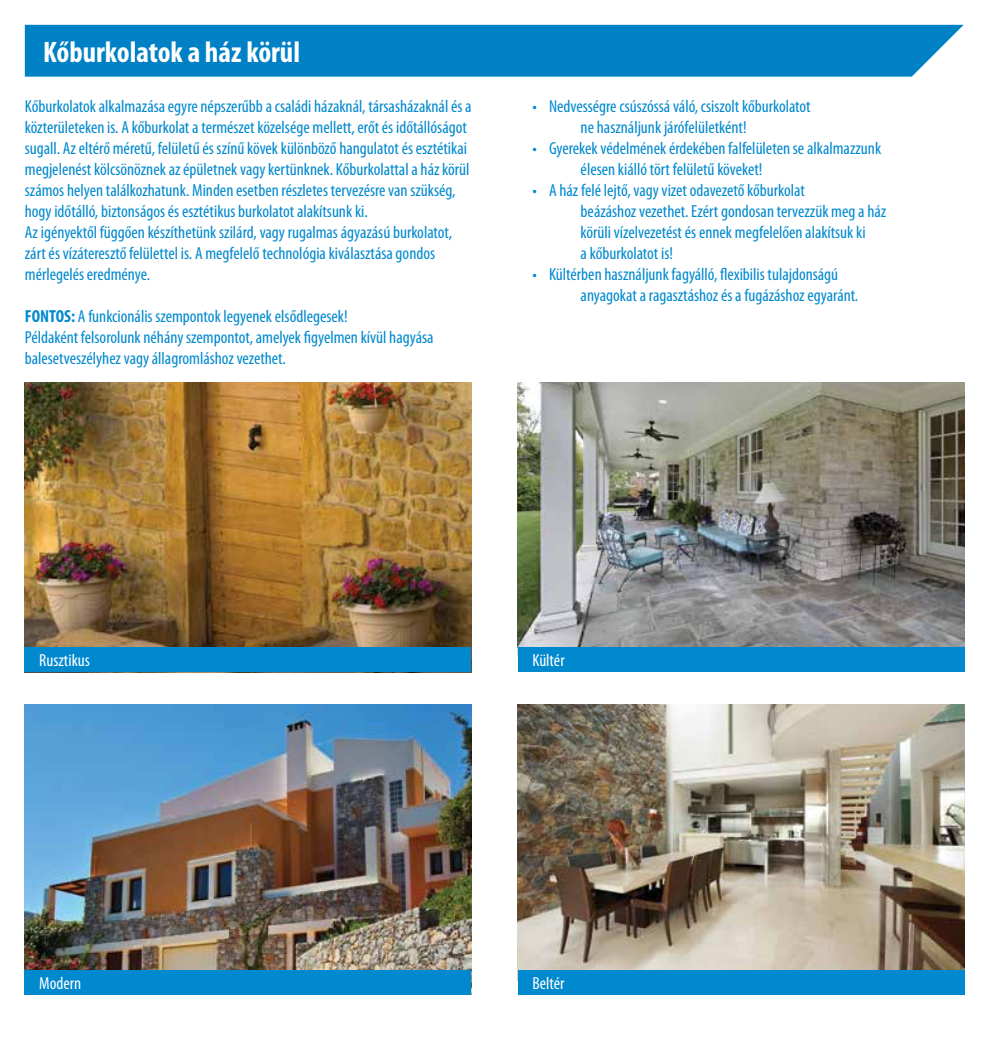
<style>
.page{position:relative;width:993px;height:1042px;background:#fff}
.page>*{position:absolute;margin:0;border:0;box-sizing:border-box;transform-origin:0 0}
.t1{font:700 condensed 29.75px "Myriad Pro";color:#fff}
.t2{font:condensed 17.5px/21px "Myriad Pro";color:#0089cf}
.t3{font:condensed 17.5px "Myriad Pro";color:#fff}
.s1{font-weight:700}
</style>
<div class="page">
<div style="left:25px;top:25px;width:938px;height:52px;background:#0081c6"></div>
<img style="left:24px;top:704px;width:447px;height:266px">
<div style="left:24px;top:970px;width:447px;height:25px;background:#0089cf"></div>
<img style="left:25px;top:382px;width:446px;height:265px">
<div style="left:24px;top:647px;width:447px;height:25px;background:#0089cf"></div>
<img style="left:517px;top:704px;width:447px;height:266px">
<div style="left:517px;top:970px;width:447px;height:25px;background:#0089cf"></div>
<img style="left:517px;top:382px;width:447px;height:265px">
<div style="left:517px;top:647px;width:447px;height:25px;background:#0089cf"></div>
<h1 class="t1" style="left:43px;top:33px;width:258px">Kőburkolatok a ház körül</h1>
<p class="t2" style="left:25px;top:96px;width:448px">Kőburkolatok alkalmazása egyre népszerűbb a családi házaknál, társasházaknál és a közterületeken is. A kőburkolat a természet közelsége mellett, erőt és időtállóságot sugall. Az eltérő méretű, felületű és színű kövek különböző hangulatot és esztétikai megjelenést kölcsönöznek az épületnek vagy kertünknek. Kőburkolattal a ház körül számos helyen találkozhatunk. Minden esetben részletes tervezésre van szükség, hogy időtálló, biztonságos és esztétikus burkolatot alakítsunk ki.<br>Az igényektől függően készíthetünk szilárd, vagy rugalmas ágyazású burkolatot, zárt és vízáteresztő felülettel is. A megfelelő technológia kiválasztása gondos mérlegelés eredménye.</p>
<p class="t2" style="left:25px;top:306px;width:410px"><span class="s1">FONTOS:</span> A funkcionális szempontok legyenek elsődlegesek!<br>Példaként felsorolunk néhány szempontot, amelyek figyelmen kívül hagyása balesetveszélyhez vagy állagromláshoz vezethet.</p>
<p class="t2" style="left:580px;top:96px;width:231px;text-indent:-48px">• Nedvességre csúszóssá váló, csiszolt kőburkolatot ne használjunk járófelületként!</p>
<p class="t2" style="left:580px;top:138px;width:302px;text-indent:-48px">• Gyerekek védelmének érdekében falfelületen se alkalmazzunk élesen kiálló tört felületű köveket!</p>
<p class="t2" style="left:580px;top:180px;width:307px;text-indent:-48px">• A ház felé lejtő, vagy vizet odavezető kőburkolat<br>beázáshoz vezethet. Ezért gondosan tervezzük meg a ház körüli vízelvezetést és ennek megfelelően alakítsuk ki<br>a kőburkolatot is!</p>
<p class="t2" style="left:580px;top:264px;width:279px;text-indent:-48px">• Kültérben használjunk fagyálló, flexibilis tulajdonságú anyagokat a ragasztáshoz és a fugázáshoz egyaránt.</p>
<p class="t3" style="left:39px;top:650px;width:52px">Rusztikus</p>
<p class="t3" style="left:532px;top:650px;width:34px">Kültér</p>
<p class="t3" style="left:39px;top:972px;width:43px">Modern</p>
<p class="t3" style="left:532px;top:972px;width:34px">Beltér</p>
</div>
